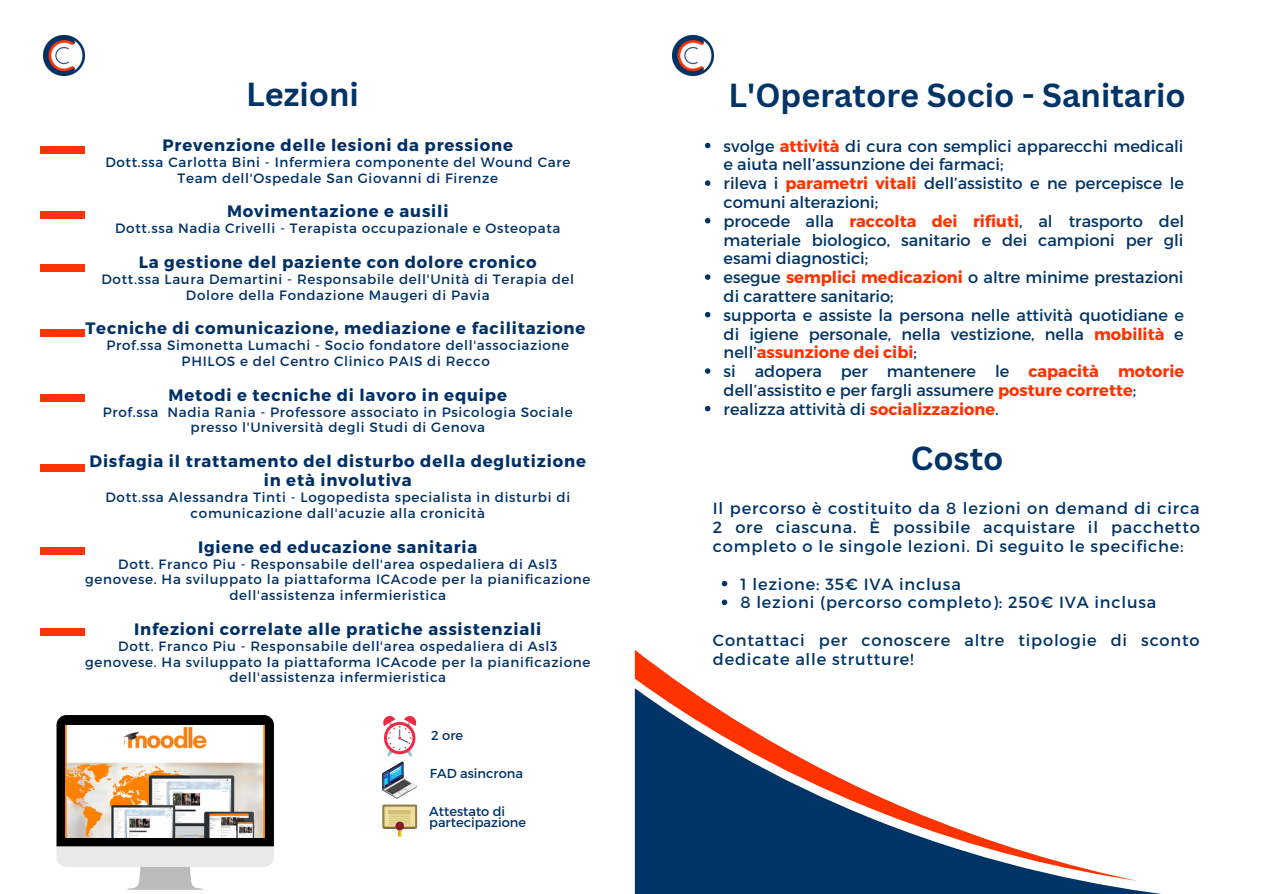
<style>
.page{position:relative;width:1263px;height:894px;background:#fff}
.page>*{position:absolute;margin:0;border:0;box-sizing:border-box;transform-origin:0 0}
.t1{font:700 32.4px "Canva Sans";color:#036}
.t2{font:700 16.5px/19px "Montserrat";letter-spacing:.05em;color:#013066;text-align:center}
.t3{font:16.2px/18.8px "Montserrat";color:#036}
.t4{font:16.2px/18.8px "Montserrat";letter-spacing:.05em;color:#036}
.t5{font:13.5px/15.8px "Montserrat";letter-spacing:.05em;color:#013066;text-align:center}
.t6{font:13.05px/10.6px "Montserrat";color:#036}
.s1{font-weight:700;color:#fe3300}
</style>
<div class="page">
<div style="left:40px;top:147px;width:44px;height:7px;background:#fc3405"></div>
<div style="left:40px;top:211px;width:44px;height:7px;background:#fc3405"></div>
<div style="left:40px;top:264px;width:44px;height:7px;background:#fc3405"></div>
<div style="left:40px;top:329px;width:44px;height:7px;background:#fc3405"></div>
<div style="left:40px;top:395px;width:44px;height:7px;background:#fc3405"></div>
<div style="left:40px;top:464px;width:44px;height:7px;background:#fc3405"></div>
<div style="left:40px;top:547px;width:44px;height:8px;background:#fc3405"></div>
<svg style="left:57px;top:715px;width:217px;height:174px"></svg>
<img style="left:66px;top:725px;width:198px;height:111px">
<img style="left:672px;top:35px;width:41px;height:41px">
<img style="left:44px;top:35px;width:40px;height:41px">
<div style="left:382px;top:804px;width:35px;height:24px;background:#937e4e;border-radius:2px"></div>
<svg style="left:384px;top:806px;width:31px;height:20px"></svg>
<svg style="left:385px;top:807px;width:29px;height:29px"></svg>
<svg style="left:382px;top:716px;width:35px;height:82px"></svg>
<svg style="left:722px;top:580px;width:5px;height:6px"></svg>
<svg style="left:722px;top:599px;width:5px;height:6px"></svg>
<svg style="left:705px;top:143px;width:5px;height:5px"></svg>
<svg style="left:705px;top:180px;width:5px;height:6px"></svg>
<svg style="left:705px;top:218px;width:5px;height:5px"></svg>
<svg style="left:705px;top:274px;width:5px;height:6px"></svg>
<svg style="left:705px;top:312px;width:5px;height:5px"></svg>
<svg style="left:705px;top:368px;width:5px;height:6px"></svg>
<svg style="left:705px;top:406px;width:5px;height:5px"></svg>
<div style="left:40px;top:628px;width:44px;height:7px;background:#fc3405"></div>
<svg style="left:635px;top:880px;width:519px;height:13px;background:#134271"></svg>
<svg style="left:635px;top:650px;width:498px;height:230px"></svg>
<p class="t1" style="left:246px;top:71px;width:114px">Lezioni</p>
<p class="t2" style="left:163px;top:135px;width:352px">Prevenzione delle lesioni da pressione</p>
<p class="t5" style="left:105px;top:153px;width:466px">Dott.ssa Carlotta Bini - Infermiera componente del Wound Care<br>Team dell'Ospedale San Giovanni di Firenze</p>
<p class="t2" style="left:227px;top:201px;width:223px">Movimentazione e ausili</p>
<p class="t5" style="left:115px;top:220px;width:447px">Dott.ssa Nadia Crivelli - Terapista occupazionale e Osteopata</p>
<p class="t2" style="left:139px;top:252px;width:399px">La gestione del paziente con dolore cronico</p>
<p class="t5" style="left:101px;top:270px;width:474px">Dott.ssa Laura Demartini - Responsabile dell'Unità di Terapia del<br>Dolore della Fondazione Maugeri di Pavia</p>
<p class="t2" style="left:85px;top:318px;width:502px">Tecniche di comunicazione, mediazione e facilitazione</p>
<p class="t5" style="left:106px;top:337px;width:464px">Prof.ssa Simonetta Lumachi - Socio fondatore dell'associazione<br>PHILOS e del Centro Clinico PAIS di Recco</p>
<p class="t2" style="left:169px;top:384px;width:340px">Metodi e tecniche di lavoro in equipe</p>
<p class="t5" style="left:103px;top:403px;width:472px">Prof.ssa Nadia Rania - Professore associato in Psicologia Sociale presso l'Università degli Studi di Genova</p>
<p class="t2" style="left:90px;top:451px;width:498px">Disfagia il trattamento del disturbo della deglutizione in età involutiva</p>
<p class="t5" style="left:105px;top:488px;width:466px">Dott.ssa Alessandra Tinti - Logopedista specialista in disturbi di comunicazione dall'acuzie alla cronicità</p>
<p class="t2" style="left:198px;top:536px;width:281px">Igiene ed educazione sanitaria</p>
<p class="t5" style="left:85px;top:555px;width:507px">Dott. Franco Piu - Responsabile dell'area ospedaliera di Asl3 genovese. Ha sviluppato la piattaforma ICAcode per la pianificazione dell'assistenza infermieristica</p>
<p class="t2" style="left:134px;top:618px;width:409px">Infezioni correlate alle pratiche assistenziali</p>
<p class="t5" style="left:85px;top:637px;width:507px">Dott. Franco Piu - Responsabile dell'area ospedaliera di Asl3 genovese. Ha sviluppato la piattaforma ICAcode per la pianificazione dell'assistenza infermieristica</p>
<p class="t6" style="left:431px;top:729px;width:33px">2 ore</p>
<p class="t6" style="left:430px;top:767px;width:95px">FAD asincrona</p>
<p class="t6" style="left:429px;top:805px;width:98px">Attestato di partecipazione</p>
<p class="t1" style="left:728px;top:72px;width:459px">L'Operatore Socio - Sanitario</p>
<p class="t3" style="left:724px;top:136px;width:461px">svolge <span class="s1">attività</span> di cura con semplici apparecchi medicali e aiuta nell’assunzione dei farmaci;</p>
<p class="t3" style="left:724px;top:173px;width:462px">rileva i <span class="s1">parametri vitali</span> dell’assistito e ne percepisce le comuni alterazioni;</p>
<p class="t3" style="left:724px;top:211px;width:462px;text-align:justify">procede alla <span class="s1">raccolta dei rifiuti</span>, al trasporto del materiale biologico, sanitario e dei campioni per gli esami diagnostici;</p>
<p class="t3" style="left:724px;top:267px;width:461px">esegue <span class="s1">semplici medicazioni</span> o altre minime prestazioni di carattere sanitario;</p>
<p class="t3" style="left:724px;top:305px;width:462px;text-align:justify">supporta e assiste la persona nelle attività quotidiane e di igiene personale, nella vestizione, nella <span class="s1">mobilità</span> e nell’<span class="s1">assunzione dei cibi</span>;</p>
<p class="t3" style="left:724px;top:361px;width:462px">si adopera per mantenere le <span class="s1">capacità motorie </span>dell’assistito e per fargli assumere <span class="s1">posture corrette</span>;</p>
<p class="t3" style="left:724px;top:398px;width:277px">realizza attività di <span class="s1">socializzazione</span>.</p>
<p class="t1" style="left:911px;top:435px;width:94px">Costo</p>
<p class="t3" style="left:713px;top:498px;width:488px;text-align:justify">Il percorso è costituito da 8 lezioni on demand di circa 2 ore ciascuna. È possibile acquistare il pacchetto completo o le singole lezioni. Di seguito le specifiche:</p>
<p class="t4" style="left:740px;top:573px;width:222px">1 lezione: 35€ IVA inclusa</p>
<p class="t4" style="left:740px;top:592px;width:417px">8 lezioni (percorso completo): 250€ IVA inclusa</p>
<p class="t4" style="left:713px;top:630px;width:488px">Contattaci per conoscere altre tipologie di sconto dedicate alle strutture!</p>
</div>
